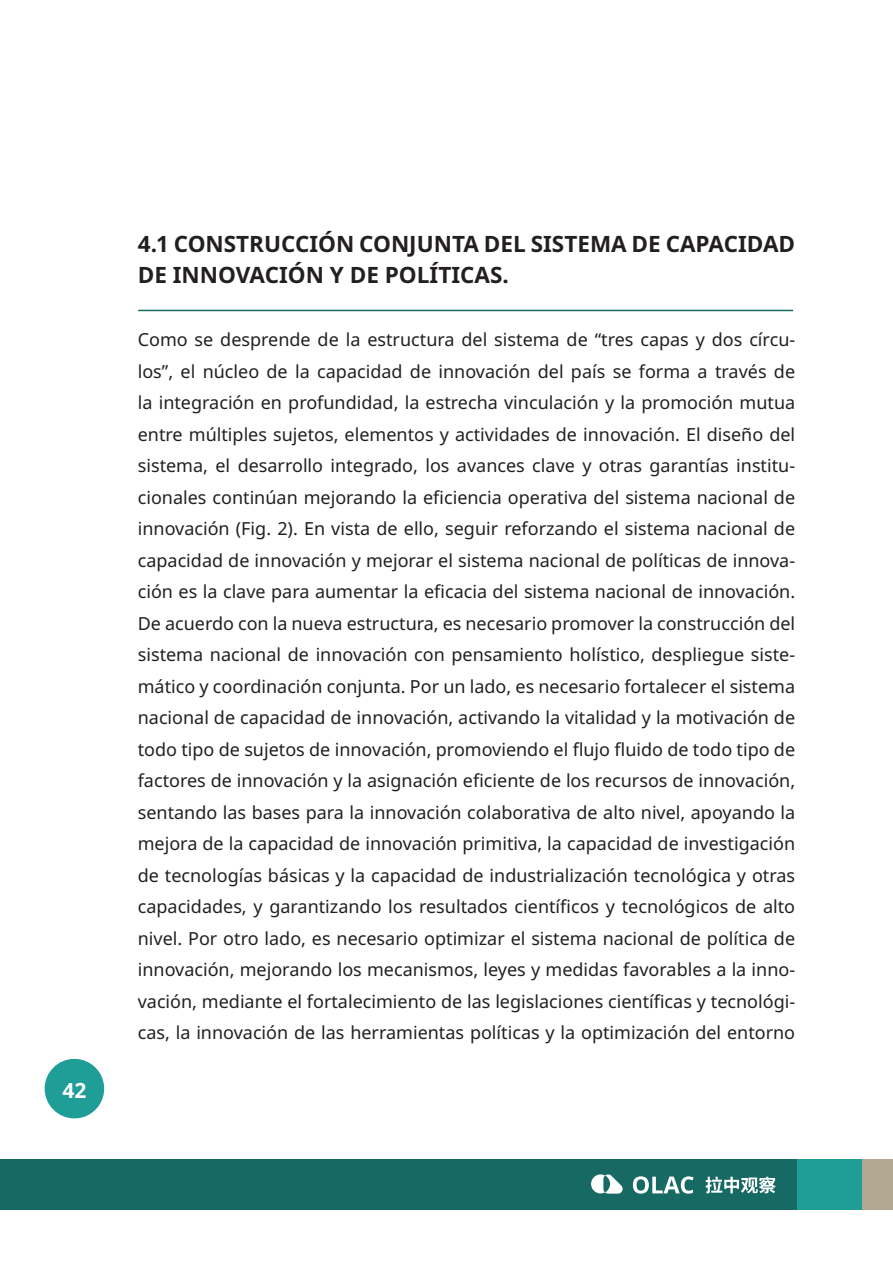
<style>
.page{position:relative;width:893px;height:1263px;background:#fff}
.page>*{position:absolute;margin:0;border:0;box-sizing:border-box;transform-origin:0 0}
.t1{font:700 22.5px/31.5px "Noto Sans";color:#231f20}
.t2{font:700 21px "Noto Sans";color:#fff}
.t3{font:18px/31.5px "Noto Sans";color:#231f20;text-align:justify}
</style>
<div class="page">
<div style="left:0;top:1159px;width:863px;height:50px;background:#176964"></div>
<div style="left:797px;top:1159px;width:66px;height:50px;background:#1f9d97"></div>
<div style="left:863px;top:1159px;width:30px;height:50px;background:#b2a892"></div>
<svg style="left:633px;top:1176px;width:61px;height:17px"></svg>
<svg style="left:591px;top:1174px;width:32px;height:19px"></svg>
<svg style="left:705px;top:1176px;width:71px;height:17px"></svg>
<svg style="left:45px;top:1059px;width:59px;height:59px"></svg>
<hr style="left:138px;top:310px;width:655px;height:1px;background:#1c6963">
<p class="t2" style="left:62px;top:1075px;width:26px">42</p>
<p class="t1" style="left:138px;top:228px;width:659px">4.1 CONSTRUCCIÓN CONJUNTA DEL SISTEMA DE CAPACIDAD<br>DE INNOVACIÓN Y DE POLÍTICAS.</p>
<p class="t3" style="left:138px;top:324px;width:659px">Como se desprende de la estructura del sistema de “tres capas y dos círcu&shy;los”, el núcleo de la capacidad de innovación del país se forma a través de la integración en profundidad, la estrecha vinculación y la promoción mutua entre múltiples sujetos, elementos y actividades de innovación. El diseño del sistema, el desarrollo integrado, los avances clave y otras garantías institu&shy;cionales continúan mejorando la eficiencia operativa del sistema nacional de innovación (Fig. 2). En vista de ello, seguir reforzando el sistema nacional de capacidad de innovación y mejorar el sistema nacional de políticas de innova&shy;ción es la clave para aumentar la eficacia del sistema nacional de innovación.<br>De acuerdo con la nueva estructura, es necesario promover la construcción del sistema nacional de innovación con pensamiento holístico, despliegue siste&shy;mático y coordinación conjunta. Por un lado, es necesario fortalecer el sistema nacional de capacidad de innovación, activando la vitalidad y la motivación de todo tipo de sujetos de innovación, promoviendo el flujo fluido de todo tipo de factores de innovación y la asignación eficiente de los recursos de innovación, sentando las bases para la innovación colaborativa de alto nivel, apoyando la mejora de la capacidad de innovación primitiva, la capacidad de investigación de tecnologías básicas y la capacidad de industrialización tecnológica y otras capacidades, y garantizando los resultados científicos y tecnológicos de alto nivel. Por otro lado, es necesario optimizar el sistema nacional de política de innovación, mejorando los mecanismos, leyes y medidas favorables a la inno&shy;vación, mediante el fortalecimiento de las legislaciones científicas y tecnológi&shy;cas, la innovación de las herramientas políticas y la optimización del entorno</p>
</div>
